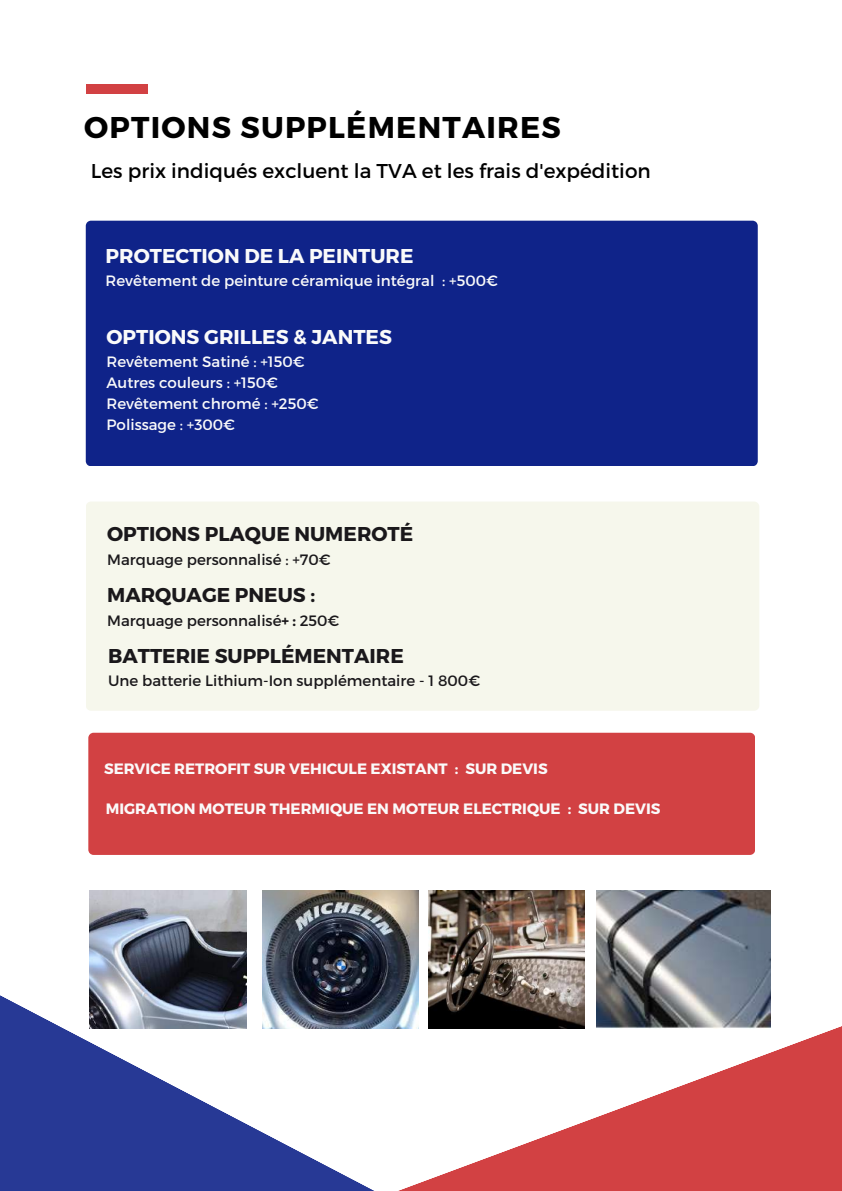
<style>
.page{position:relative;width:842px;height:1191px;background:#fff}
.page>*{position:absolute;margin:0;border:0;box-sizing:border-box;transform-origin:0 0}
.t1{font:700 30px "Montserrat";letter-spacing:.04em;color:#000}
.t2{font:700 20px "Montserrat";color:#1a181b}
.t3{font:20px "Montserrat";color:#000}
.t4{font:700 20px "Montserrat";color:#fafafa}
.t5{font:15px/21px "Montserrat";color:#fafafa}
.t6{font:700 15px "Montserrat";color:#fafafa}
.t7{font:15px "Montserrat";color:#1a181b}
.s1{font-weight:700}
</style>
<div class="page">
<svg style="left:0;top:980px;width:231px;height:210px;fill:#273995"></svg>
<div style="left:86px;top:84px;width:61px;height:10px;background:#d24143"></div>
<div style="left:86px;top:501px;width:673px;height:209px;background:#f6f7ec;border-radius:5px"></div>
<div style="left:88px;top:732px;width:667px;height:122px;background:#d24143;border-radius:5px"></div>
<div style="left:86px;top:221px;width:672px;height:245px;background:#0f2389"></div>
<svg style="left:231px;top:972px;width:611px;height:218px"></svg>
<img style="left:596px;top:890px;width:174px;height:138px">
<img style="left:90px;top:890px;width:157px;height:138px">
<img style="left:428px;top:890px;width:157px;height:138px">
<img style="left:263px;top:890px;width:155px;height:138px">
<h1 class="t1" style="left:84px;top:108px;width:478px">OPTIONS SUPPLÉMENTAIRES</h1>
<h2 class="t3" style="left:91px;top:158px;width:561px">Les prix indiqués excluent la TVA et les frais d'expédition</h2>
<h2 class="t4" style="left:106px;top:243px;width:309px">PROTECTION DE LA PEINTURE</h2>
<p class="t5" style="left:106px;top:270px;width:394px">Revêtement de peinture céramique intégral : +500€</p>
<h2 class="t4" style="left:107px;top:323px;width:287px">OPTIONS GRILLES &amp; JANTES</h2>
<p class="t5" style="left:107px;top:350px;width:213px">Revêtement Satiné : +150€<br>Autres couleurs : +150€<br>Revêtement chromé : +250€<br>Polissage : +300€</p>
<h2 class="t2" style="left:107px;top:521px;width:308px">OPTIONS PLAQUE NUMEROTÉ</h2>
<p class="t7" style="left:107px;top:549px;width:225px">Marquage personnalisé : +70€</p>
<h2 class="t2" style="left:107px;top:582px;width:210px">MARQUAGE PNEUS :</h2>
<p class="t7" style="left:107px;top:610px;width:234px">Marquage personnalisé<span class="s1">+ :</span> 250€</p>
<h2 class="t2" style="left:108px;top:643px;width:297px">BATTERIE SUPPLÉMENTAIRE</h2>
<p class="t7" style="left:108px;top:671px;width:374px">Une batterie Lithium-Ion supplémentaire - 1 800€</p>
<p class="t6" style="left:104px;top:759px;width:445px">SERVICE RETROFIT SUR VEHICULE EXISTANT : SUR DEVIS</p>
<p class="t6" style="left:106px;top:798px;width:556px">MIGRATION MOTEUR THERMIQUE EN MOTEUR ELECTRIQUE : SUR DEVIS</p>
</div>
